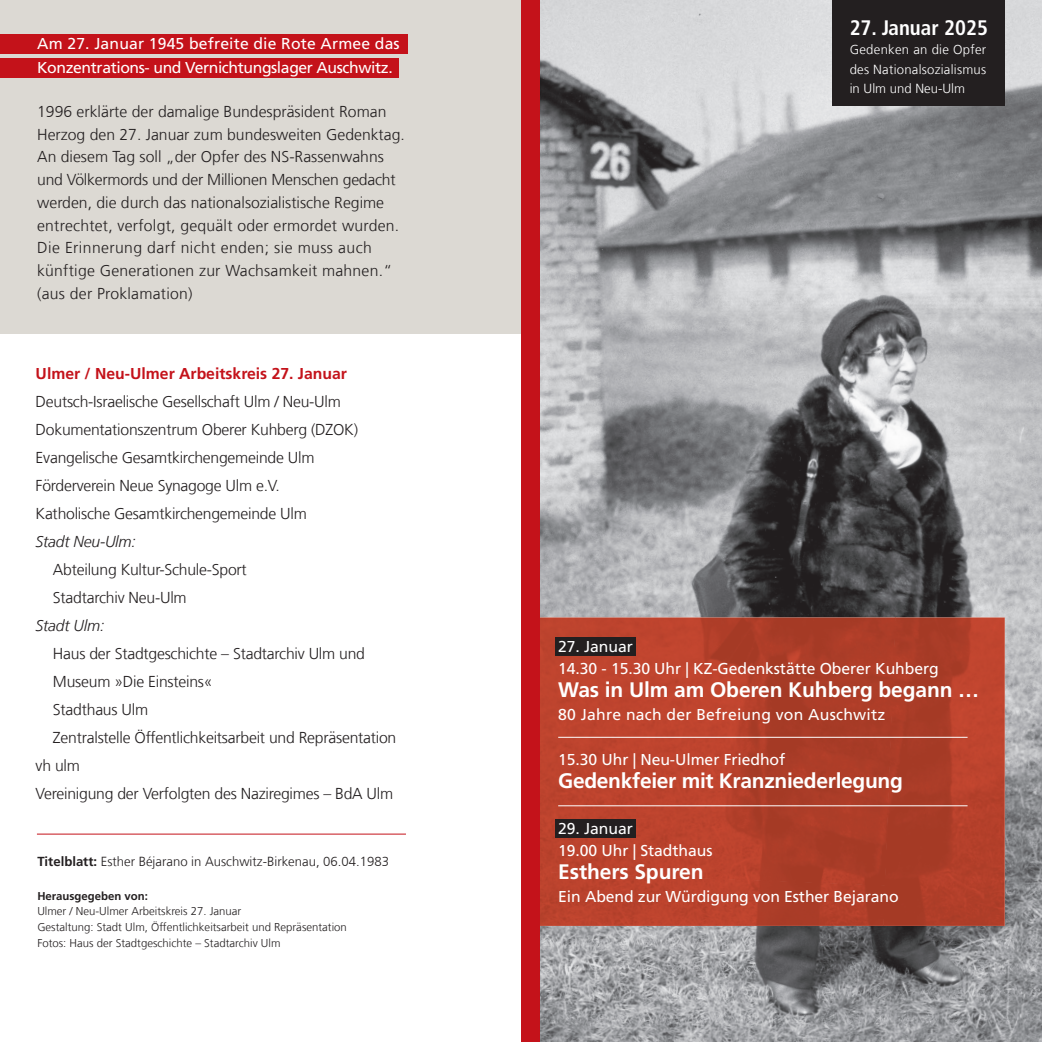
<style>
.page{position:relative;width:1042px;height:1042px;background:#fff}
.page>*{position:absolute;margin:0;border:0;box-sizing:border-box;transform-origin:0 0}
.t1{font:700 21px "Frutiger LT Com";letter-spacing:-.015em;color:#fff}
.t2{font:700 condensed 21px "Frutiger LT Com";color:#fff}
.t3{font:300 15.75px/22.8px "Frutiger LT Com";letter-spacing:-.015em;color:#231f20}
.t4{font:15.75px/22.8px "Frutiger LT Com";letter-spacing:-.005em;color:#fff}
.t5{font:15.75px/24.5px "Frutiger LT Com";letter-spacing:-.025em;color:#fff}
.t6{font:700 15.75px "Frutiger LT Com";color:#c4121a}
.t7{font:15.75px "Frutiger LT Com";letter-spacing:.015em;color:#fff}
.t8{font:italic 300 15.75px "Frutiger LT Com";letter-spacing:-.015em;color:#231f20}
.t9{font:300 13.12px "Frutiger LT Com";color:#231f20}
.t10{font:300 13.12px/19.2px "Frutiger LT Com";letter-spacing:.02em;color:#fff;text-align:justify}
.t11{font:300 11.38px/15.8px "Frutiger LT Com";color:#231f20}
.t12{font:700 11.38px "Frutiger LT Com";color:#231f20}
.s1{font-weight:700}
</style>
<div class="page">
<img style="left:539px;top:0;width:503px;height:1042px">
<div style="left:832px;top:0;width:173px;height:105px;background:#231f20"></div>
<div style="left:0;top:0;width:521px;height:333px;background:#dcd9d3"></div>
<div style="left:0;top:34px;width:407px;height:20px;background:#c4121a"></div>
<div style="left:0;top:58px;width:399px;height:20px;background:#c4121a"></div>
<img style="left:539px;top:617px;width:344px;height:254px">
<img style="left:883px;top:617px;width:122px;height:309px">
<img style="left:539px;top:871px;width:346px;height:55px">
<div style="left:555px;top:637px;width:81px;height:18px;background:#231f20"></div>
<div style="left:555px;top:819px;width:81px;height:18px;background:#231f20"></div>
<hr style="left:558px;top:737px;width:409px;height:1px;background:#fff">
<hr style="left:558px;top:805px;width:409px;height:1px;background:#fff">
<hr style="left:37px;top:833px;width:369px;height:1px;background:#c4121a">
<div style="left:521px;top:0;width:18px;height:1042px;background:#c4121a"></div>
<p class="t5" style="left:37px;top:31px;width:364px">Am 27. Januar 1945 befreite die Rote Armee das<br>Konzentrations- und Vernichtungslager Auschwitz.</p>
<p class="t3" style="left:37px;top:100px;width:369px">1996 erklärte der damalige Bundespräsident Roman Herzog den 27. Januar zum bundesweiten Gedenktag.<br>An diesem Tag soll „der Opfer des NS-Rassenwahns und Völkermords und der Millionen Menschen gedacht werden, die durch das nationalsozialistische Regime entrechtet, verfolgt, gequält oder ermordet wurden.<br>Die Erinnerung darf nicht enden; sie muss auch künftige Generationen zur Wachsamkeit mahnen.“ (aus der Proklamation)</p>
<p class="t6" style="left:36px;top:364px;width:313px">Ulmer / Neu-Ulmer Arbeitskreis 27. Januar</p>
<p class="t3" style="left:36px;top:388px;width:324px;line-height:28px">Deutsch-Israelische Gesellschaft Ulm / Neu-Ulm Dokumentationszentrum Oberer Kuhberg (DZOK)<br>Evangelische Gesamtkirchengemeinde Ulm Förderverein Neue Synagoge Ulm e.V.<br>Katholische Gesamtkirchengemeinde Ulm</p>
<p class="t8" style="left:36px;top:532px;width:102px">Stadt Neu-Ulm:</p>
<p class="t3" style="left:53px;top:556px;width:195px;line-height:28px">Abteilung Kultur-Schule-Sport<br>Stadtarchiv Neu-Ulm</p>
<p class="t8" style="left:36px;top:616px;width:70px">Stadt Ulm:</p>
<p class="t3" style="left:53px;top:642px;width:313px">Haus der Stadtgeschichte – Stadtarchiv Ulm und</p>
<p class="t3" style="left:53px;top:670px;width:161px">Museum »Die Einsteins«</p>
<p class="t3" style="left:53px;top:698px;width:97px">Stadthaus Ulm</p>
<p class="t3" style="left:53px;top:726px;width:345px">Zentralstelle Öffentlichkeitsarbeit und Repräsentation</p>
<p class="t3" style="left:36px;top:754px;width:46px">vh ulm</p>
<p class="t3" style="left:36px;top:782px;width:359px">Vereinigung der Verfolgten des Naziregimes – BdA Ulm</p>
<p class="t9" style="left:37px;top:854px;width:353px"><span class="s1">Titelblatt:</span> Esther Béjarano in Auschwitz-Birkenau, 06.04.1983</p>
<p class="t12" style="left:37px;top:889px;width:112px">Herausgegeben von:</p>
<p class="t11" style="left:37px;top:903px;width:311px">Ulmer / Neu-Ulmer Arbeitskreis 27. Januar<br>Gestaltung: Stadt Ulm, Öffentlichkeitsarbeit und Repräsentation<br>Fotos: Haus der Stadtgeschichte – Stadtarchiv Ulm</p>
<h1 class="t2" style="left:850px;top:15px;width:140px">27. Januar 2025</h1>
<p class="t10" style="left:850px;top:40px;width:138px">Gedenken an die Opfer des Nationalsozialismus in Ulm und Neu-Ulm</p>
<p class="t4" style="left:558px;top:635px;width:382px">27. Januar<br>14.30 - 15.30 Uhr | KZ-Gedenkstätte Oberer Kuhberg</p>
<h1 class="t1" style="left:558px;top:677px;width:422px">Was in Ulm am Oberen Kuhberg begann …</h1>
<p class="t7" style="left:558px;top:705px;width:329px">80 Jahre nach der Befreiung von Auschwitz</p>
<p class="t4" style="left:558px;top:748px;width:229px">15.30 Uhr | Neu-Ulmer Friedhof</p>
<h1 class="t1" style="left:558px;top:768px;width:346px">Gedenkfeier mit Kranzniederlegung</h1>
<p class="t4" style="left:558px;top:817px;width:156px">29. Januar<br>19.00 Uhr | Stadthaus</p>
<h1 class="t1" style="left:558px;top:859px;width:147px">Esthers Spuren</h1>
<p class="t4" style="left:558px;top:885px;width:342px">Ein Abend zur Würdigung von Esther Bejarano</p>
</div>
